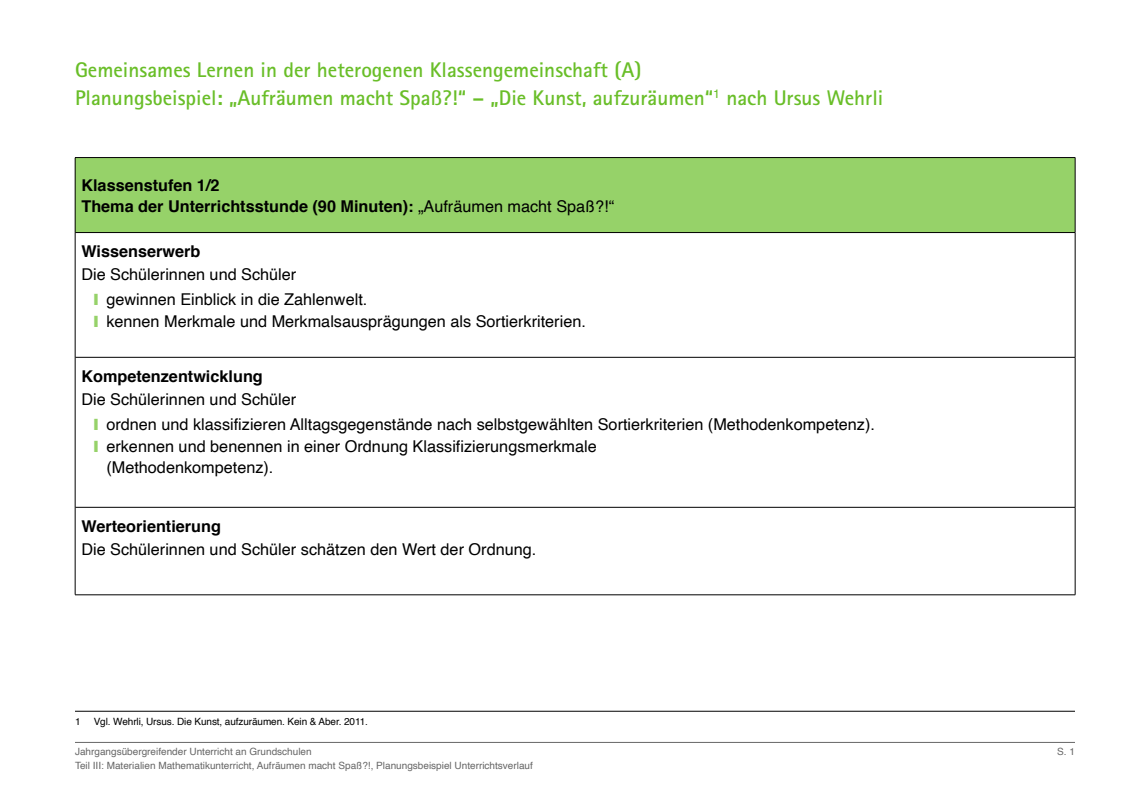
<style>
.page{position:relative;width:1125px;height:800px;background:#fff}
.page>*{position:absolute;margin:0;border:0;box-sizing:border-box;transform-origin:0 0}
.t1{font:700 21.25px/27.5px "Rotis Sans Serif W1 G";color:#69be28}
.t2{font:16.25px/25.6px "Helvetica";color:#000}
.t3{font:700 16.25px/21.2px "Helvetica";color:#000}
.t4{font:10px "Helvetica";color:#666}
.t5{font:10px "Helvetica";letter-spacing:-.01em;color:#000}
.s1{font-weight:400}
.s2{color:#96d269}
</style>
<div class="page">
<hr style="left:75px;top:742px;width:1000px;height:1px;background:#666">
<div style="left:75px;top:158px;width:1000px;height:75px;background:#96d269"></div>
<hr style="left:75px;top:357px;width:1000px;height:1px;background:#000">
<hr style="left:75px;top:507px;width:1000px;height:1px;background:#000">
<hr style="left:75px;top:157px;width:1000px;height:1px;background:#000">
<hr style="left:75px;top:158px;width:1px;height:75px;background:#000">
<hr style="left:75px;top:233px;width:1px;height:124px;background:#000">
<hr style="left:75px;top:357px;width:1px;height:150px;background:#000">
<hr style="left:75px;top:507px;width:1px;height:88px;background:#000">
<hr style="left:75px;top:232px;width:1000px;height:1px;background:#000">
<hr style="left:75px;top:595px;width:1000px;height:1px;background:#000">
<hr style="left:1075px;top:158px;width:1px;height:75px;background:#000">
<hr style="left:1075px;top:233px;width:1px;height:124px;background:#000">
<hr style="left:1075px;top:357px;width:1px;height:150px;background:#000">
<hr style="left:1075px;top:507px;width:1px;height:88px;background:#000">
<hr style="left:75px;top:711px;width:1000px;height:1px;background:#000">
<h1 class="t1" style="left:75px;top:56px;width:810px">Gemeinsames Lernen in der heterogenen Klassengemeinschaft (A)<br>Planungsbeispiel: „Aufräumen macht Spaß?!“ – „Die Kunst, aufzuräumen“<sup>1</sup> nach Ursus Wehrli</h1>
<p class="t3" style="left:81px;top:174px;width:534px">Klassenstufen 1/2<br>Thema der Unterrichtsstunde (90 Minuten): <span class="s1">„Aufräumen macht Spaß?!“</span></p>
<p class="t3" style="left:81px;top:241px;width:121px">Wissenserwerb</p>
<p class="t2" style="left:94px;top:262px;width:275px;text-indent:-12px">Die Schülerinnen und Schüler<br><span class="s2">❙</span> gewinnen Einblick in die Zahlenwelt.</p>
<p class="t2" style="left:94px;top:309px;width:494px"><span class="s2">❙</span> kennen Merkmale und Merkmalsausprägungen als Sortierkriterien.</p>
<p class="t3" style="left:81px;top:366px;width:183px">Kompetenzentwicklung</p>
<p class="t2" style="left:94px;top:387px;width:783px;text-indent:-12px">Die Schülerinnen und Schüler<br><span class="s2">❙</span> ordnen und klassifizieren Alltagsgegenstände nach selbstgewählten Sortierkriterien (Methodenkompetenz).</p>
<p class="t2" style="left:106px;top:436px;width:492px;line-height:21.2px;text-indent:-12px"><span class="s2">❙</span> erkennen und benennen in einer Ordnung Klassifizierungsmerkmale (Methodenkompetenz).</p>
<p class="t3" style="left:81px;top:516px;width:141px">Werteorientierung</p>
<p class="t2" style="left:81px;top:537px;width:456px">Die Schülerinnen und Schüler schätzen den Wert der Ordnung.</p>
<p class="t5" style="left:75px;top:714px;width:7px">1</p>
<p class="t5" style="left:94px;top:714px;width:276px">Vgl. Wehrli, Ursus. Die Kunst, aufzuräumen. Kein &amp; Aber. 2011.</p>
<p class="t4" style="left:75px;top:744px;width:238px">Jahrgangsübergreifender Unterricht an Grundschulen</p>
<p class="t4" style="left:1057px;top:744px;width:19px">S. 1</p>
<p class="t4" style="left:75px;top:758px;width:459px">Teil III: Materialien Mathematikunterricht, Aufräumen macht Spaß?!, Planungsbeispiel Unterrichtsverlauf</p>
</div>
